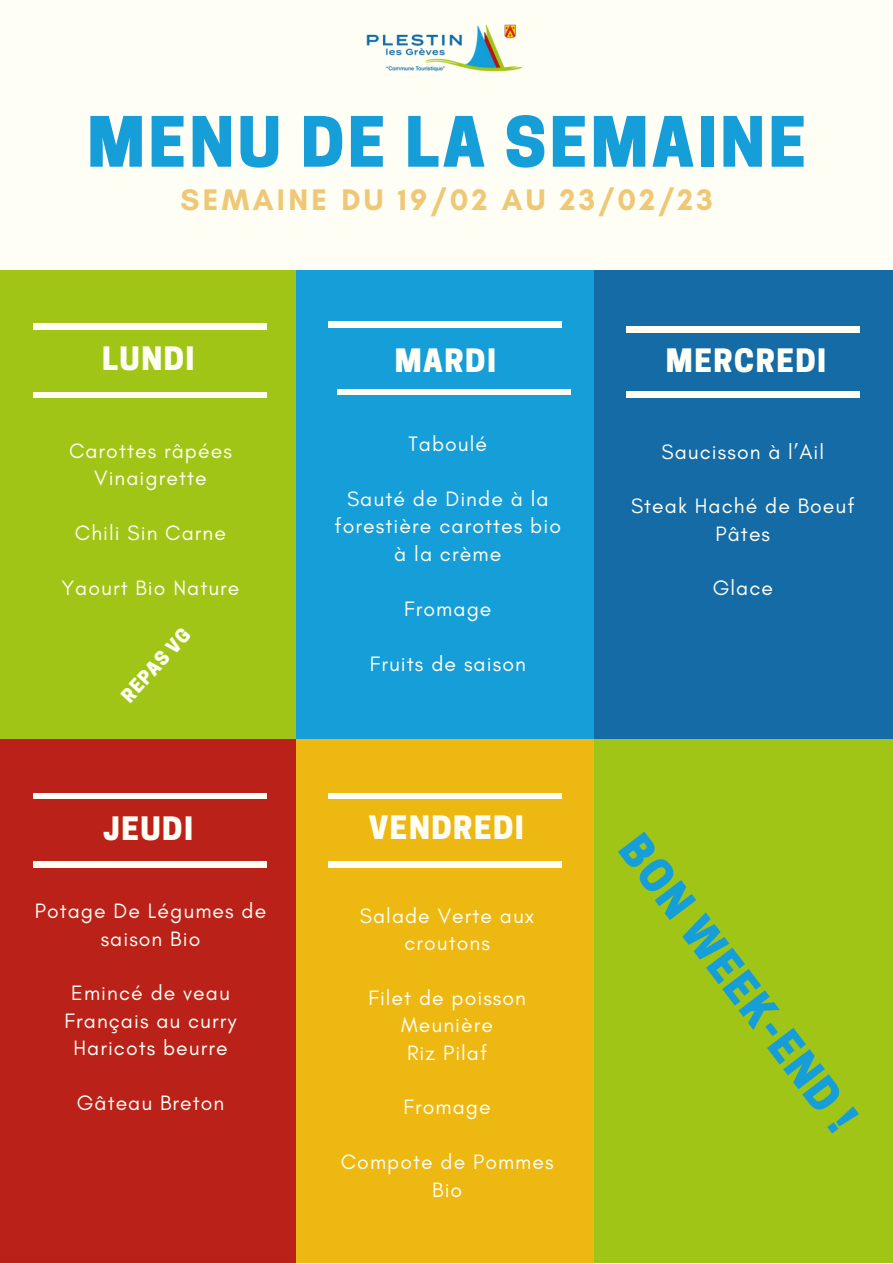
<style>
.page{position:relative;width:893px;height:1264px;background:#fff}
.page>*{position:absolute;margin:0;border:0;box-sizing:border-box;transform-origin:0 0}
.t1{font:800 65.1px "Cooper Hewitt";letter-spacing:.05em;color:#169ed8}
.t2{font:800 42.6px "Cooper Hewitt";color:#169ed8}
.t3{font:800 30.3px "Cooper Hewitt";letter-spacing:.05em;color:#fffef5}
.t4{font:700 30.3px "Glacial Indifference";letter-spacing:.11em;color:#eec877}
.t5{font:21.3px/27.5px "Glacial Indifference";letter-spacing:.05em;color:#fffef5;text-align:center}
.t6{font:21.15px/27.3px "Glacial Indifference";letter-spacing:.05em;color:#fffef5;text-align:center}
.t7{font:800 18.3px "Cooper Hewitt";color:#fffef5}
</style>
<div class="page">
<div style="left:0;top:0;width:892px;height:1263px;background:#fffef5"></div>
<div style="left:0;top:270px;width:297px;height:469px;background:#a1c517"></div>
<div style="left:34px;top:324px;width:233px;height:5px;background:#fffef5"></div>
<div style="left:34px;top:392px;width:233px;height:6px;background:#fffef5"></div>
<div style="left:297px;top:270px;width:298px;height:469px;background:#169ed8"></div>
<div style="left:594px;top:271px;width:298px;height:469px;background:#146ba6"></div>
<div style="left:328px;top:321px;width:233px;height:6px;background:#fffef5"></div>
<div style="left:337px;top:389px;width:233px;height:6px;background:#fffef5"></div>
<div style="left:626px;top:326px;width:233px;height:6px;background:#fffef5"></div>
<div style="left:626px;top:392px;width:233px;height:5px;background:#fffef5"></div>
<div style="left:0;top:739px;width:296px;height:523px;background:#ba2119"></div>
<div style="left:34px;top:793px;width:233px;height:6px;background:#fffef5"></div>
<div style="left:34px;top:862px;width:233px;height:5px;background:#fffef5"></div>
<div style="left:296px;top:739px;width:299px;height:523px;background:#edb812"></div>
<div style="left:328px;top:793px;width:233px;height:6px;background:#fffef5"></div>
<div style="left:328px;top:862px;width:233px;height:5px;background:#fffef5"></div>
<img style="left:366px;top:24px;width:157px;height:48px">
<div style="left:594px;top:738px;width:298px;height:524px;background:#a1c517"></div>
<p class="t1" style="left:87px;top:118px;width:720px">MENU DE LA SEMAINE</p>
<p class="t4" style="left:180px;top:181px;width:534px">SEMAINE DU 19/02 AU 23/02/23</p>
<p class="t3" style="left:102px;top:348px;width:94px">LUNDI</p>
<p class="t3" style="left:395px;top:349px;width:103px">MARDI</p>
<p class="t3" style="left:665px;top:349px;width:162px">MERCREDI</p>
<p class="t6" style="left:69px;top:436px;width:164px">Carottes râpées<br>Vinaigrette</p>
<p class="t6" style="left:75px;top:519px;width:153px">Chili Sin Carne</p>
<p class="t6" style="left:61px;top:573px;width:179px">Yaourt Bio Nature</p>
<p class="t7" style="left:120px;top:694px;width:93px;rotate:-47deg">REPAS VG</p>
<p class="t5" style="left:408px;top:430px;width:80px">Taboulé</p>
<p class="t5" style="left:334px;top:485px;width:228px">Sauté de Dinde à la forestière carottes bio à la crème</p>
<p class="t5" style="left:404px;top:594px;width:89px">Fromage</p>
<p class="t5" style="left:370px;top:649px;width:158px">Fruits de saison</p>
<p class="t6" style="left:661px;top:437px;width:164px">Saucisson à l’Ail</p>
<p class="t6" style="left:631px;top:492px;width:225px">Steak Haché de Boeuf</p>
<p class="t6" style="left:715px;top:519px;width:56px">Pâtes</p>
<p class="t6" style="left:712px;top:574px;width:62px">Glace</p>
<p class="t3" style="left:103px;top:817px;width:91px">JEUDI</p>
<p class="t6" style="left:35px;top:897px;width:233px">Potage De Légumes de saison Bio</p>
<p class="t6" style="left:65px;top:979px;width:173px">Emincé de veau<br>Français au curry</p>
<p class="t6" style="left:73px;top:1033px;width:156px">Haricots beurre</p>
<p class="t6" style="left:77px;top:1088px;width:149px">Gâteau Breton</p>
<p class="t3" style="left:369px;top:816px;width:157px">VENDREDI</p>
<p class="t6" style="left:360px;top:901px;width:176px">Salade Verte aux croutons</p>
<p class="t6" style="left:368px;top:983px;width:159px">Filet de poisson<br>Meunière</p>
<p class="t6" style="left:407px;top:1038px;width:82px">Riz Pilaf</p>
<p class="t6" style="left:403px;top:1093px;width:89px">Fromage</p>
<p class="t6" style="left:341px;top:1148px;width:214px">Compote de Pommes<br>Bio</p>
<p class="t2" style="left:642px;top:830px;width:359px;rotate:53deg">BON WEEK-END !</p>
</div>
